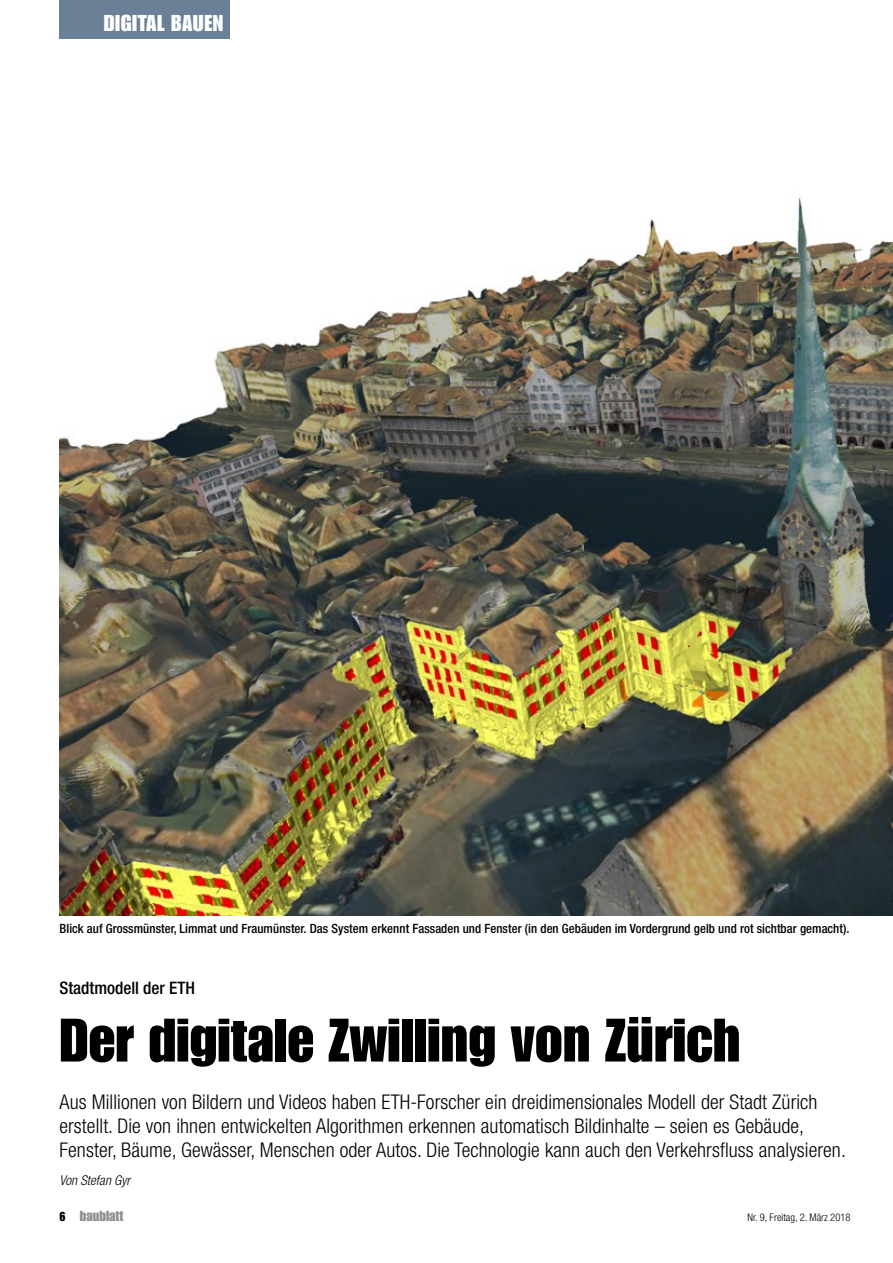
<style>
.page{position:relative;width:893px;height:1263px;background:#fff}
.page>*{position:absolute;margin:0;border:0;box-sizing:border-box;transform-origin:0 0}
.t1{font:60px "Impact LT Std";color:#000}
.t2{font:22.5px "Impact LT Std";letter-spacing:.025em;color:#fff}
.t3{font:300 condensed 20.25px/24px "Helvetica Neue LT Pro";letter-spacing:.005em;color:#000}
.t4{font:500 condensed 17.25px "Helvetica Neue LT Pro";color:#000}
.t5{font:14.25px "Impact LT Std";color:#8f8f8f}
.t6{font:italic 300 condensed 13.5px "Helvetica Neue LT Pro";color:#000}
.t7{font:500 condensed 12.75px "Helvetica Neue LT Pro";letter-spacing:.005em;color:#000}
.t8{font:300 condensed 10.5px "Helvetica Neue LT Pro";color:#000}
.s1{font-size:12.75px;color:#000}
</style>
<div class="page">
<div style="left:60px;top:0;width:170px;height:38px;background:#698097"></div>
<img style="left:60px;top:197px;width:833px;height:718px">
<p class="t2" style="left:104px;top:10px;width:121px">DIGITAL BAUEN</p>
<p class="t7" style="left:60px;top:921px;width:791px">Blick auf Grossmünster, Limmat und Fraumünster. Das System erkennt Fassaden und Fenster (in den Gebäuden im Vordergrund gelb und rot sichtbar gemacht).</p>
<p class="t4" style="left:60px;top:978px;width:137px">Stadtmodell der ETH</p>
<h1 class="t1" style="left:60px;top:1005px;width:682px">Der digitale Zwilling von Zürich</h1>
<p class="t3" style="left:60px;top:1089px;width:788px">Aus Millionen von Bildern und Videos haben ETH-Forscher ein dreidimensionales Modell der Stadt Zürich erstellt. Die von ihnen entwickelten Algorithmen erkennen automatisch Bildinhalte – seien es Gebäude,<br>Fenster, Bäume, Gewässer, Menschen oder Autos. Die Technologie kann auch den Verkehrsfluss analysieren.</p>
<p class="t6" style="left:60px;top:1173px;width:72px">Von Stefan Gyr</p>
<p class="t5" style="left:60px;top:1208px;width:65px"><span class="s1">6</span> baublatt</p>
<p class="t8" style="left:747px;top:1211px;width:104px">Nr. 9, Freitag, 2. März 2018</p>
</div>
